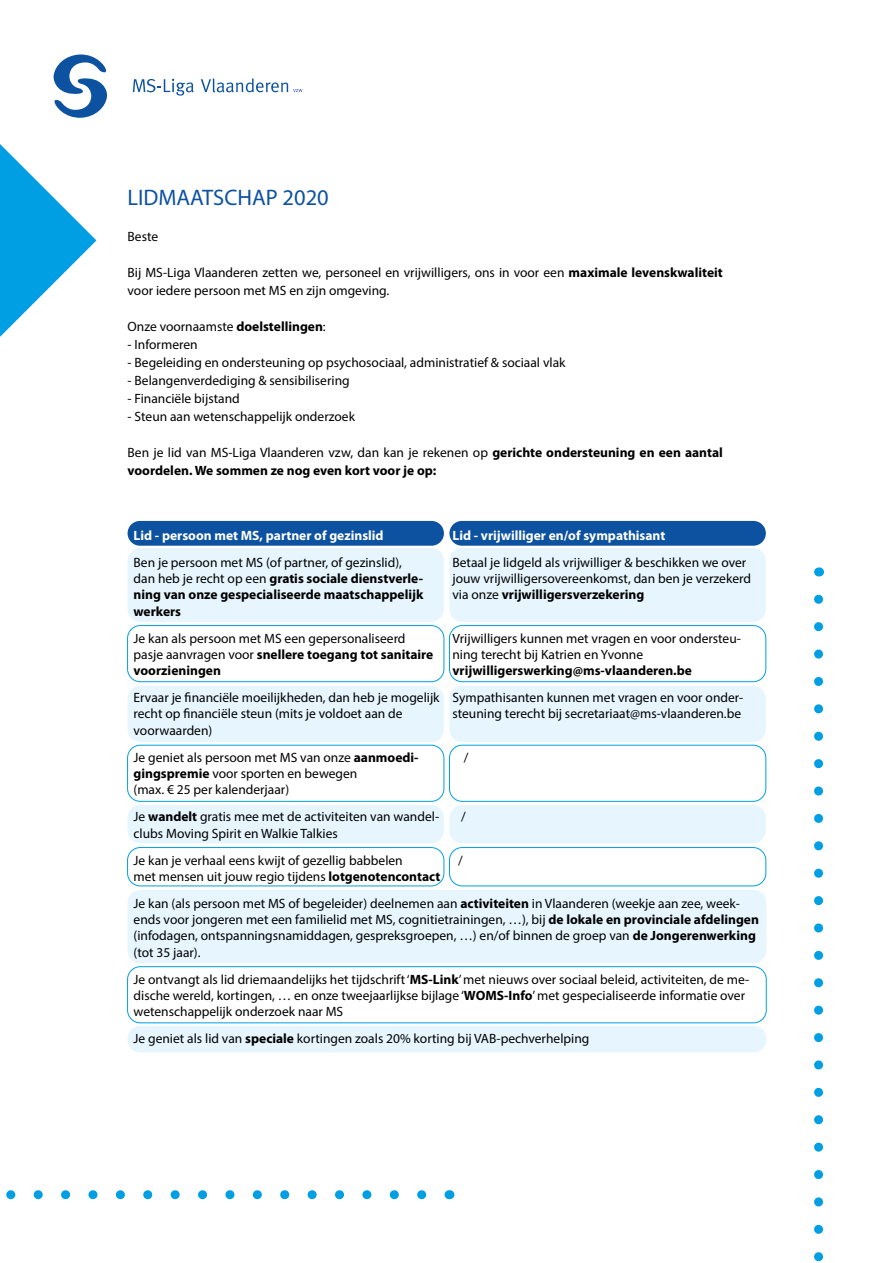
<style>
.page{position:relative;width:893px;height:1263px;background:#fff}
.page>*{position:absolute;margin:0;border:0;box-sizing:border-box;transform-origin:0 0}
.t1{font:22.5px "Myriad Pro";color:#0d52a0}
.t2{font:13.5px/16.2px "Myriad Pro";color:#000}
.t3{font:700 13.5px/16.2px "Myriad Pro";color:#000}
.t4{font:700 13.5px "Myriad Pro";color:#fff}
.s1{font-weight:700}
.s2{font-weight:400}
</style>
<div class="page">
<div style="left:128px;top:521px;width:316px;height:25px;background:#0d52a0;border-radius:12px"></div>
<div style="left:128px;top:548px;width:316px;height:74px;background:#e6f5fe;border-radius:13px"></div>
<div style="left:128px;top:890px;width:638px;height:73px;background:#e6f5fe;border-radius:13px"></div>
<div style="left:127px;top:625px;width:317px;height:57px;border:1px solid #009fe3;border-radius:13px"></div>
<div style="left:128px;top:686px;width:316px;height:56px;background:#e6f5fe;border-radius:13px"></div>
<div style="left:127px;top:745px;width:317px;height:57px;border:1px solid #009fe3;border-radius:13px"></div>
<div style="left:127px;top:966px;width:640px;height:57px;border:1px solid #009fe3;border-radius:13px"></div>
<div style="left:128px;top:1026px;width:638px;height:26px;background:#e6f5fe;border-radius:13px"></div>
<div style="left:128px;top:805px;width:316px;height:38px;background:#e6f5fe;border-radius:13px"></div>
<div style="left:127px;top:847px;width:317px;height:39px;border:1px solid #009fe3;border-radius:13px"></div>
<div style="left:449px;top:521px;width:317px;height:25px;background:#0d52a0;border-radius:12px"></div>
<div style="left:449px;top:548px;width:317px;height:74px;background:#e6f5fe;border-radius:13px"></div>
<div style="left:449px;top:625px;width:317px;height:57px;border:1px solid #009fe3;border-radius:13px"></div>
<div style="left:449px;top:686px;width:317px;height:56px;background:#e6f5fe;border-radius:13px"></div>
<div style="left:449px;top:745px;width:317px;height:57px;border:1px solid #009fe3;border-radius:13px"></div>
<div style="left:449px;top:805px;width:317px;height:38px;background:#e6f5fe;border-radius:13px"></div>
<div style="left:449px;top:847px;width:317px;height:39px;border:1px solid #009fe3;border-radius:13px"></div>
<svg style="left:53px;top:54px;width:250px;height:64px"></svg>
<svg style="left:814px;top:599px;width:9px;height:663px"></svg>
<svg style="left:6px;top:1190px;width:416px;height:9px"></svg>
<svg style="left:0;top:144px;width:96px;height:193px"></svg>
<h1 class="t1" style="left:128px;top:184px;width:203px">LIDMAATSCHAP 2020</h1>
<p class="t2" style="left:128px;top:228px;width:32px">Beste</p>
<p class="t2" style="left:128px;top:263px;width:597px;line-height:18px">Bij MS-Liga Vlaanderen zetten we, personeel en vrijwilligers, ons in voor een <span class="s1">maximale levenskwaliteit </span>voor iedere persoon met MS en zijn omgeving.</p>
<p class="t2" style="left:128px;top:318px;width:200px">Onze voornaamste <span class="s1">doelstellingen</span>:</p>
<p class="t2" style="left:128px;top:336px;width:72px">- Informeren</p>
<p class="t2" style="left:128px;top:354px;width:439px">- Begeleiding en ondersteuning op psychosociaal, administratief &amp; sociaal vlak</p>
<p class="t2" style="left:128px;top:372px;width:224px">- Belangenverdediging &amp; sensibilisering</p>
<p class="t2" style="left:128px;top:390px;width:114px">- Financiële bijstand</p>
<p class="t2" style="left:128px;top:408px;width:229px">- Steun aan wetenschappelijk onderzoek</p>
<p class="t3" style="left:128px;top:444px;width:597px;line-height:18px"><span class="s2">Ben je lid van MS-Liga Vlaanderen vzw, dan kan je rekenen op</span> gerichte ondersteuning en een aantal voordelen. We sommen ze nog even kort voor je op:</p>
<p class="t4" style="left:134px;top:528px;width:252px">Lid - persoon met MS, partner of gezinslid</p>
<p class="t4" style="left:452px;top:528px;width:214px">Lid - vrijwilliger en/of sympathisant</p>
<p class="t3" style="left:134px;top:554px;width:291px"><span class="s2">Ben je persoon met MS (of partner, of gezinslid), dan heb je recht op een</span> gratis sociale dienstverle&shy;ning van onze gespecialiseerde maatschappelijk werkers</p>
<p class="t2" style="left:452px;top:554px;width:300px">Betaal je lidgeld als vrijwilliger &amp; beschikken we over jouw vrijwilligersovereenkomst, dan ben je verzekerd via onze <span class="s1">vrijwilligersverzekering</span></p>
<p class="t2" style="left:134px;top:630px;width:301px">Je kan als persoon met MS een gepersonaliseerd pasje aanvragen voor <span class="s1">snellere toegang tot sanitaire voorzieningen</span></p>
<p class="t2" style="left:452px;top:630px;width:290px">Vrijwilligers kunnen met vragen en voor ondersteu&shy;ning terecht bij Katrien en Yvonne</p>
<p class="t3" style="left:452px;top:663px;width:241px">vrijwilligerswerking@ms-vlaanderen.be</p>
<p class="t2" style="left:134px;top:689px;width:308px">Ervaar je financiële moeilijkheden, dan heb je mogelijk recht op financiële steun (mits je voldoet aan de voorwaarden)</p>
<p class="t2" style="left:452px;top:689px;width:292px">Sympathisanten kunnen met vragen en voor onder&shy;steuning terecht bij secretariaat@ms-vlaanderen.be</p>
<p class="t2" style="left:134px;top:749px;width:286px">Je geniet als persoon met MS van onze <span class="s1">aanmoedi&shy;gingspremie</span> voor sporten en bewegen<br>(max. € 25 per kalenderjaar)</p>
<p class="t2" style="left:464px;top:749px;width:6px">/</p>
<p class="t2" style="left:134px;top:808px;width:307px">Je <span class="s1">wandelt</span> gratis mee met de activiteiten van wandel&shy;clubs Moving Spirit en Walkie Talkies</p>
<p class="t2" style="left:461px;top:808px;width:6px">/</p>
<p class="t2" style="left:134px;top:852px;width:308px">Je kan je verhaal eens kwijt of gezellig babbelen<br>met mensen uit jouw regio tijdens <span class="s1">lotgenotencontact</span></p>
<p class="t2" style="left:458px;top:852px;width:6px">/</p>
<p class="t2" style="left:134px;top:895px;width:627px">Je kan (als persoon met MS of begeleider) deelnemen aan <span class="s1">activiteiten</span> in Vlaanderen (weekje aan zee, week&shy;ends voor jongeren met een familielid met MS, cognitietrainingen, …), bij <span class="s1">de lokale en provinciale afdelingen </span>(infodagen, ontspanningsnamiddagen, gespreksgroepen, …) en/of binnen de groep van <span class="s1">de Jongerenwerking </span>(tot 35 jaar).</p>
<p class="t2" style="left:134px;top:971px;width:617px">Je ontvangt als lid driemaandelijks het tijdschrift ‘<span class="s1">MS-Link</span>’ met nieuws over sociaal beleid, activiteiten, de me&shy;dische wereld, kortingen, … en onze tweejaarlijkse bijlage ‘<span class="s1">WOMS-Info</span>’ met gespecialiseerde informatie over wetenschappelijk onderzoek naar MS</p>
<p class="t2" style="left:134px;top:1030px;width:457px">Je geniet als lid van <span class="s1">speciale</span> kortingen zoals 20% korting bij VAB-pechverhelping</p>
</div>
